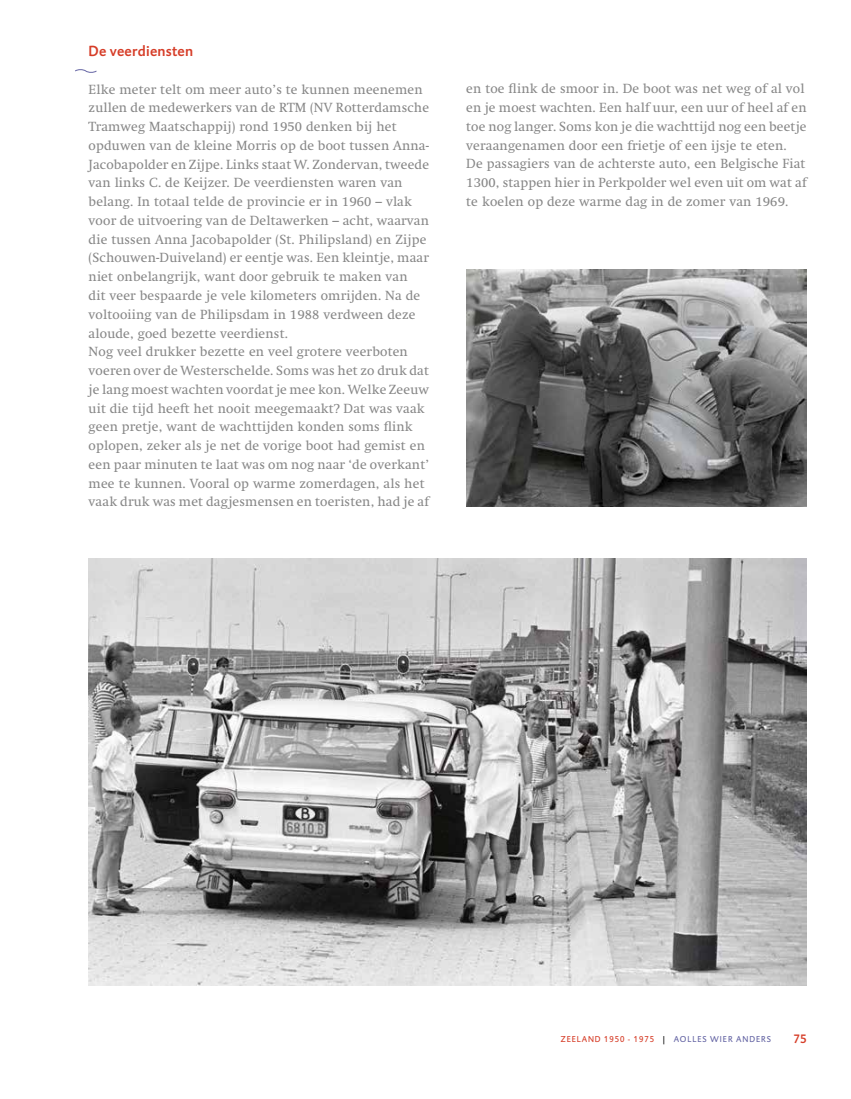
<style>
.page{position:relative;width:851px;height:1099px;background:#fff}
.page>*{position:absolute;margin:0;border:0;box-sizing:border-box;transform-origin:0 0}
.t1{font:500 15px "DTL Caspari T";letter-spacing:.015em;color:#d63d28}
.t2{font:13.12px/18.8px "Swift";letter-spacing:.015em;color:#878787}
.t3{font:500 12.5px "DTL Caspari T";color:#d63d28}
.t4{font:8.75px "DTL Caspari T";letter-spacing:.1em;color:#d63d28}
.s1{color:#000}
.s2{color:#6565a4}
</style>
<div class="page">
<img style="left:466px;top:269px;width:340px;height:238px">
<img style="left:89px;top:558px;width:717px;height:427px">
<svg style="left:75px;top:69px;width:22px;height:4px"></svg>
<p class="t1" style="left:89px;top:41px;width:106px">De veerdiensten</p>
<p class="t2" style="left:89px;top:80px;width:342px">Elke meter telt om meer auto’s te kunnen meenemen zullen de medewerkers van de RTM (NV Rotterdamsche Tramweg Maatschappij) rond 1950 denken bij het opduwen van de kleine Morris op de boot tussen Anna-Jacobapolder en Zijpe. Links staat W. Zondervan, tweede van links C. de Keijzer. De veerdiensten waren van belang. In totaal telde de provincie er in 1960 – vlak voor de uitvoering van de Deltawerken – acht, waarvan die tussen Anna Jacobapolder (St. Philipsland) en Zijpe (Schouwen-Duiveland) er eentje was. Een kleintje, maar niet onbelangrijk, want door gebruik te maken van<br>dit veer bespaarde je vele kilometers omrijden. Na de voltooiing van de Philipsdam in 1988 verdween deze aloude, goed bezette veerdienst.<br>Nog veel drukker bezette en veel grotere veerboten voeren over de Westerschelde. Soms was het zo druk dat je lang moest wachten voordat je mee kon. Welke Zeeuw uit die tijd heeft het nooit meegemaakt? Dat was vaak geen pretje, want de wachttijden konden soms flink oplopen, zeker als je net de vorige boot had gemist en een paar minuten te laat was om nog naar ‘de overkant’ mee te kunnen. Vooral op warme zomerdagen, als het vaak druk was met dagjesmensen en toeristen, had je af</p>
<p class="t2" style="left:466px;top:79px;width:342px">en toe flink de smoor in. De boot was net weg of al vol en je moest wachten. Een half uur, een uur of heel af en toe nog langer. Soms kon je die wachttijd nog een beetje veraangenamen door een frietje of een ijsje te eten.<br>De passagiers van de achterste auto, een Belgische Fiat 1300, stappen hier in Perkpolder wel even uit om wat af te koelen op deze warme dag in de zomer van 1969.</p>
<p class="t4" style="left:560px;top:1033px;width:212px">ZEELAND 1950 - 1975 <span class="s1">|</span> <span class="s2">AOLLES WIER ANDERS</span></p>
<p class="t3" style="left:793px;top:1030px;width:15px">75</p>
</div>
